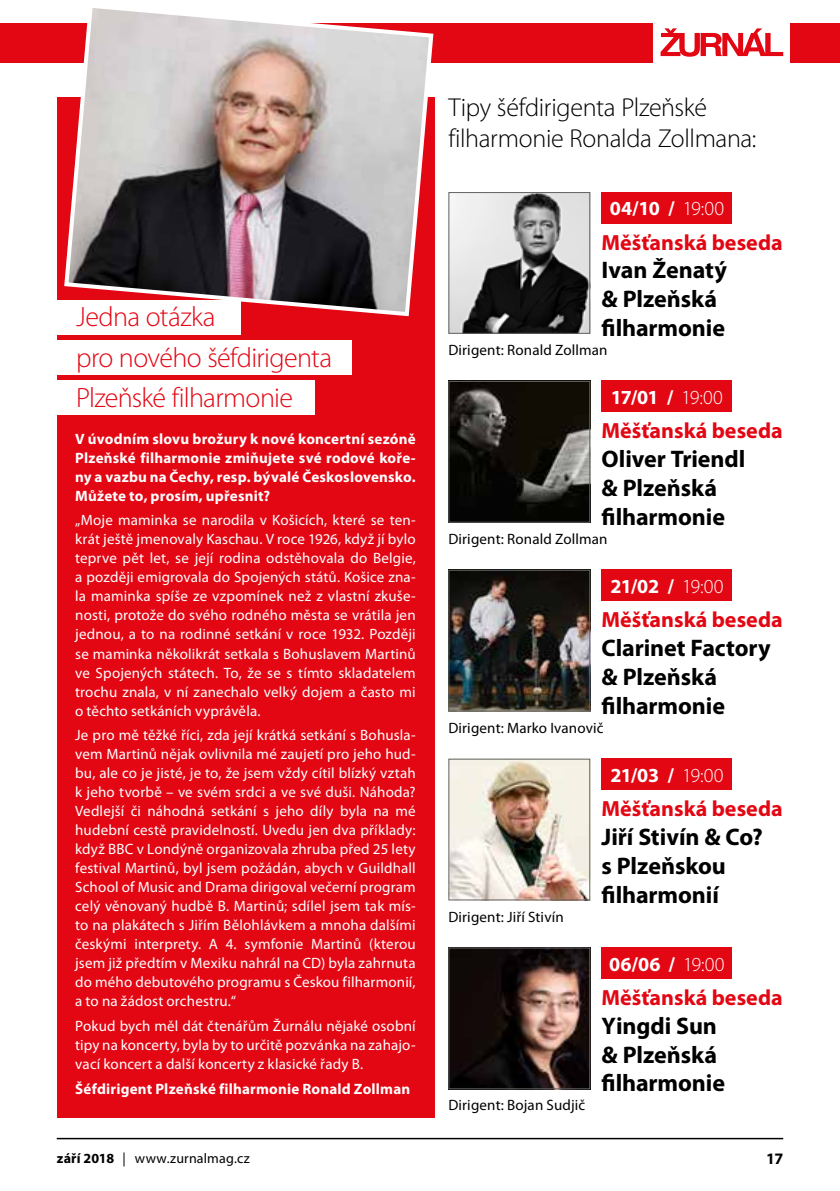
<style>
.page{position:relative;width:840px;height:1191px;background:#fff}
.page>*{position:absolute;margin:0;border:0;box-sizing:border-box;transform-origin:0 0}
.t1{font:300 28px/40px "Myriad Pro";letter-spacing:-.025em;color:#e30613}
.t2{font:300 26px/31.2px "Myriad Pro";letter-spacing:-.015em;color:#000}
.t3{font:700 24px/28.8px "Myriad Pro";letter-spacing:-.005em;color:#000}
.t4{font:700 22px "Myriad Pro";color:#e30613}
.t5{font:700 20px "Myriad Pro";letter-spacing:-.025em;color:#fff}
.t6{font:700 16px "Myriad Pro";color:#000}
.t7{font:15px/19px "Myriad Pro";letter-spacing:.01em;color:#fff;text-align:justify}
.t8{font:700 15px/19px "Myriad Pro";letter-spacing:.015em;color:#fff;text-align:justify}
.t9{font:15px "Myriad Pro";letter-spacing:.01em;color:#000}
.t10{font:14px "Myriad Pro";letter-spacing:.01em;color:#000}
.s1{font-weight:300}
.s2{font-weight:700}
</style>
<div class="page">
<hr style="left:57px;top:1137px;width:725px;height:2px;background:#000">
<div style="left:0;top:23px;width:652px;height:39px;background:#e30613"></div>
<div style="left:789px;top:23px;width:50px;height:39px;background:#e30613"></div>
<svg style="left:660px;top:28px;width:122px;height:29px"></svg>
<div style="left:57px;top:97px;width:377px;height:1020px;background:#e30613"></div>
<div style="left:38px;top:300px;width:203px;height:34px;background:#fff"></div>
<div style="left:38px;top:340px;width:313px;height:34px;background:#fff"></div>
<div style="left:38px;top:380px;width:277px;height:34px;background:#fff"></div>
<svg style="left:62px;top:8px;width:373px;height:310px"></svg>
<div style="left:601px;top:192px;width:130px;height:31px;background:#e30613"></div>
<div style="left:601px;top:381px;width:130px;height:31px;background:#e30613"></div>
<div style="left:601px;top:569px;width:130px;height:32px;background:#e30613"></div>
<div style="left:601px;top:758px;width:130px;height:31px;background:#e30613"></div>
<div style="left:601px;top:947px;width:130px;height:31px;background:#e30613"></div>
<img style="left:450px;top:194px;width:138px;height:138px">
<div style="left:448px;top:192px;width:142px;height:142px;border:1px solid #646363"></div>
<img style="left:450px;top:383px;width:138px;height:138px">
<div style="left:448px;top:381px;width:142px;height:142px;border:1px solid #646363"></div>
<img style="left:450px;top:572px;width:138px;height:137px">
<div style="left:448px;top:570px;width:142px;height:141px;border:1px solid #646363"></div>
<img style="left:450px;top:760px;width:138px;height:138px">
<div style="left:448px;top:758px;width:142px;height:142px;border:1px solid #646363"></div>
<img style="left:450px;top:949px;width:138px;height:138px">
<div style="left:448px;top:947px;width:142px;height:142px;border:1px solid #646363"></div>
<h1 class="t1" style="left:76px;top:297px;width:257px">Jedna otázka<br>pro nového šéfdirigenta<br>Plzeňské filharmonie</h1>
<p class="t8" style="left:75px;top:428px;width:342px">V úvodním slovu brožury k nové koncertní sezóně Plzeňské filharmonie zmiňujete své rodové koře&shy;ny a vazbu na Čechy, resp. bývalé Československo.<br>Můžete to, prosím, upřesnit?</p>
<p class="t7" style="left:75px;top:510px;width:342px">„Moje maminka se narodila v Košicích, které se ten&shy;krát ještě jmenovaly Kaschau. V roce 1926, když jí bylo teprve pět let, se její rodina odstěhovala do Belgie, a později emigrovala do Spojených států. Košice zna&shy;la maminka spíše ze vzpomínek než z vlastní zkuše&shy;nosti, protože do svého rodného města se vrátila jen jednou, a to na rodinné setkání v roce 1932. Později se maminka několikrát setkala s Bohuslavem Martinů ve Spojených státech. To, že se s tímto skladatelem trochu znala, v ní zanechalo velký dojem a často mi o těchto setkáních vyprávěla.</p>
<p class="t7" style="left:75px;top:725px;width:342px">Je pro mě těžké říci, zda její krátká setkání s Bohusla&shy;vem Martinů nějak ovlivnila mé zaujetí pro jeho hud&shy;bu, ale co je jisté, je to, že jsem vždy cítil blízký vztah k jeho tvorbě – ve svém srdci a ve své duši. Náhoda?<br>Vedlejší či náhodná setkání s jeho díly byla na mé hudební cestě pravidelností. Uvedu jen dva příklady: když BBC v Londýně organizovala zhruba před 25 lety festival Martinů, byl jsem požádán, abych v Guildhall School of Music and Drama dirigoval večerní program celý věnovaný hudbě B. Martinů; sdílel jsem tak mís&shy;to na plakátech s Jiřím Bělohlávkem a mnoha dalšími českými interprety. A 4. symfonie Martinů (kterou jsem již předtím v Mexiku nahrál na CD) byla zahrnuta do mého debutového programu s Českou filharmonií, a to na žádost orchestru.“</p>
<p class="t7" style="left:75px;top:1016px;width:342px">Pokud bych měl dát čtenářům Žurnálu nějaké osobní tipy na koncerty, byla by to určitě pozvánka na zahajo&shy;vací koncert a další koncerty z klasické řady B.</p>
<p class="t8" style="left:75px;top:1078px;width:336px">Šéfdirigent Plzeňské filharmonie Ronald Zollman</p>
<h2 class="t2" style="left:448px;top:91px;width:309px">Tipy šéfdirigenta Plzeňské filharmonie Ronalda Zollmana:</h2>
<h3 class="t5" style="left:609px;top:195px;width:116px">04/10 / <span class="s1">19:00</span></h3>
<h3 class="t4" style="left:601px;top:228px;width:182px">Měšťanská beseda</h3>
<h3 class="t3" style="left:601px;top:255px;width:127px">Ivan Ženatý &amp; Plzeňská filharmonie</h3>
<p class="t9" style="left:448px;top:341px;width:160px">Dirigent: Ronald Zollman</p>
<h3 class="t5" style="left:610px;top:384px;width:113px">17/01 / <span class="s1">19:00</span></h3>
<h3 class="t4" style="left:601px;top:417px;width:182px">Měšťanská beseda</h3>
<h3 class="t3" style="left:601px;top:444px;width:145px">Oliver Triendl &amp; Plzeňská filharmonie</h3>
<p class="t9" style="left:448px;top:529px;width:160px">Dirigent: Ronald Zollman</p>
<h3 class="t5" style="left:610px;top:573px;width:114px">21/02 / <span class="s1">19:00</span></h3>
<h3 class="t4" style="left:601px;top:605px;width:182px">Měšťanská beseda</h3>
<h3 class="t3" style="left:601px;top:633px;width:170px">Clarinet Factory &amp; Plzeňská filharmonie</h3>
<p class="t9" style="left:448px;top:718px;width:156px">Dirigent: Marko Ivanovič</p>
<h3 class="t5" style="left:610px;top:762px;width:114px">21/03 / <span class="s1">19:00</span></h3>
<h3 class="t4" style="left:601px;top:794px;width:182px">Měšťanská beseda</h3>
<h3 class="t3" style="left:601px;top:821px;width:163px">Jiří Stivín &amp; Co? s Plzeňskou filharmonií</h3>
<p class="t9" style="left:448px;top:907px;width:117px">Dirigent: Jiří Stivín</p>
<h3 class="t5" style="left:609px;top:950px;width:117px">06/06 / <span class="s1">19:00</span></h3>
<h3 class="t4" style="left:601px;top:983px;width:182px">Měšťanská beseda</h3>
<h3 class="t3" style="left:601px;top:1010px;width:125px">Yingdi Sun &amp; Plzeňská filharmonie</h3>
<p class="t9" style="left:448px;top:1096px;width:138px">Dirigent: Bojan Sudjič</p>
<p class="t10" style="left:57px;top:1149px;width:194px"><span class="s2">září 2018</span> | www.zurnalmag.cz</p>
<p class="t6" style="left:765px;top:1148px;width:18px">17</p>
</div>
